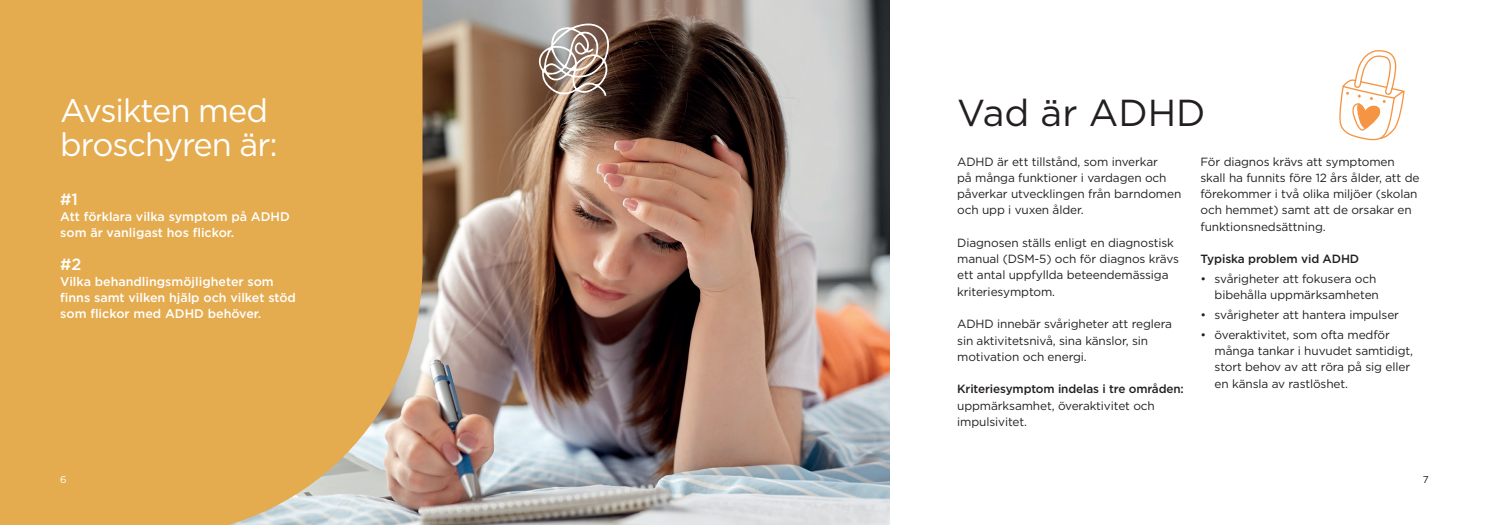
<style>
.page{position:relative;width:1489px;height:525px;background:#fff}
.page>*{position:absolute;margin:0;border:0;box-sizing:border-box;transform-origin:0 0}
.t1{font:37.5px "Gotham";color:#231f20}
.t2{font:32.5px/33.8px "Gotham";letter-spacing:-.03em;color:#fff}
.t3{font:500 16.25px "Gotham";color:#fff}
.t4{font:500 12.5px/16.2px "Gotham";color:#fff}
.t5{font:11.88px/16.2px "Gotham";letter-spacing:-.01em;color:#231f20}
.t6{font:500 11.88px "Gotham";letter-spacing:-.01em;color:#231f20}
.t7{font:10px "Gotham";color:#fff}
.t8{font:10px "Gotham";color:#231f20}
</style>
<div class="page">
<img style="left:422px;top:0;width:467px;height:524px">
<div style="left:0;top:0;width:422px;height:524px;background:#e4ab4f"></div>
<svg style="left:536px;top:23px;width:73px;height:73px;background:#a29288"></svg>
<svg style="left:1339px;top:50px;width:65px;height:90px"></svg>
<h2 class="t2" style="left:60px;top:93px;width:219px">Avsikten med broschyren är:</h2>
<h3 class="t3" style="left:60px;top:188px;width:19px">#1</h3>
<p class="t4" style="left:60px;top:208px;width:231px">Att förklara vilka symptom på ADHD som är vanligast hos flickor.</p>
<h3 class="t3" style="left:60px;top:253px;width:23px">#2</h3>
<p class="t4" style="left:60px;top:273px;width:237px">Vilka behandlingsmöjligheter som finns samt vilken hjälp och vilket stöd som flickor med ADHD behöver.</p>
<h1 class="t1" style="left:957px;top:88px;width:250px">Vad är ADHD</h1>
<p class="t5" style="left:957px;top:153px;width:226px">ADHD är ett tillstånd, som inverkar<br>på många funktioner i vardagen och påverkar utvecklingen från barndomen och upp i vuxen ålder.</p>
<p class="t5" style="left:957px;top:234px;width:223px">Diagnosen ställs enligt en diagnostisk manual (DSM-5) och för diagnos krävs ett antal uppfyllda beteendemässiga kriteriesymptom.</p>
<p class="t5" style="left:957px;top:315px;width:216px">ADHD innebär svårigheter att reglera sin aktivitetsnivå, sina känslor, sin motivation och energi.</p>
<p class="t6" style="left:957px;top:381px;width:228px">Kriteriesymptom indelas i tre områden:</p>
<p class="t5" style="left:957px;top:397px;width:199px">uppmärksamhet, överaktivitet och impulsivitet.</p>
<p class="t5" style="left:1200px;top:153px;width:220px">För diagnos krävs att symptomen skall ha funnits före 12 års ålder, att de förekommer i två olika miljöer (skolan och hemmet) samt att de orsakar en funktionsnedsättning.</p>
<p class="t6" style="left:1200px;top:251px;width:160px">Typiska problem vid ADHD</p>
<p class="t5" style="left:1200px;top:270px;width:180px;text-align:right">• svårigheter att fokusera och bibehålla uppmärksamheten</p>
<p class="t5" style="left:1200px;top:306px;width:200px">• svårigheter att hantera impulser</p>
<p class="t5" style="left:1214px;top:326px;width:200px;text-indent:-14px">• överaktivitet, som ofta medför många tankar i huvudet samtidigt, stort behov av att röra på sig eller en känsla av rastlöshet.</p>
<p class="t7" style="left:60px;top:473px;width:8px">6</p>
<p class="t8" style="left:1422px;top:473px;width:7px">7</p>
</div>
